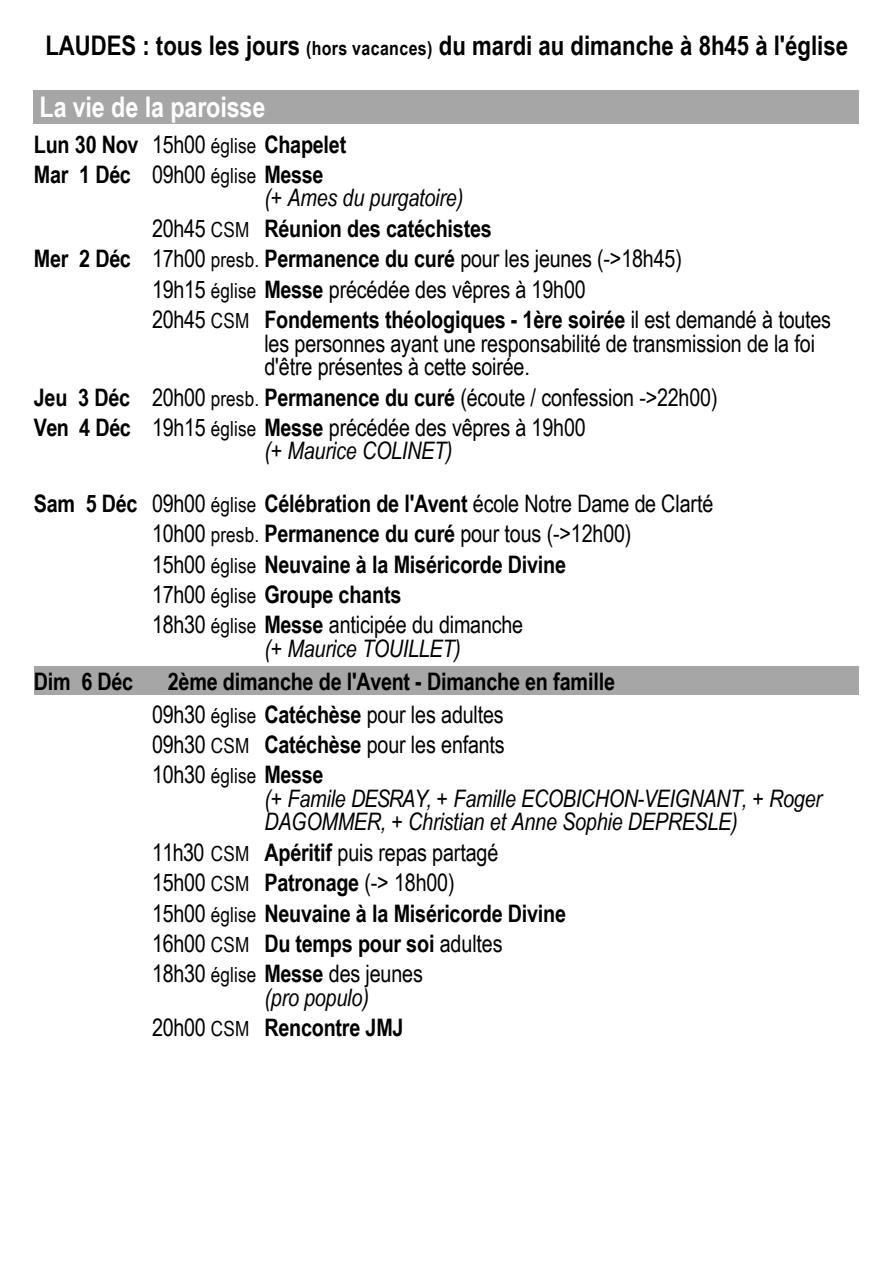
<style>
.page{position:relative;width:893px;height:1263px;background:#fff}
.page>*{position:absolute;margin:0;border:0;box-sizing:border-box;transform-origin:0 0}
.t1{font:700 28.5px "Arial Narrow";letter-spacing:-.005em;color:#fff}
.t2{font:700 27px "Arial Narrow";color:#000}
.t3{font:700 24.15px/30.3px "Arial Narrow";letter-spacing:-.01em;color:#000}
.t4{font:24.15px/30.3px "Arial Narrow";letter-spacing:-.01em;color:#000}
.t5{font:italic 24.15px/23.4px "Arial Narrow";letter-spacing:-.01em;color:#000}
.t6{font:20.85px "Arial Narrow";letter-spacing:.01em;color:#000}
.s1{font-size:19.5px}
.s2{font-weight:400}
.s3{font-weight:400;font-size:20.85px}
.s4{font-weight:700}
.s5{font-size:20.85px}
.s6{font-weight:400;font-style:italic}
.s7{font-size:24.15px}
.s8{font-weight:700;font-size:24.15px}
</style>
<div class="page">
<div style="left:34px;top:90px;width:825px;height:33px;background:#a6a6a6"></div>
<div style="left:34px;top:667px;width:112px;height:28px;background:#a6a6a6"></div>
<div style="left:146px;top:667px;width:713px;height:28px;background:#a6a6a6"></div>
<p class="t2" style="left:45px;top:36px;width:804px">LAUDES : tous les jours <span class="s1">(hors vacances)</span> du mardi au dimanche à 8h45 à l'église</p>
<p class="t1" style="left:40px;top:97px;width:227px">La vie de la paroisse</p>
<p class="t3" style="left:34px;top:131px;width:314px">Lun 30 Nov <span class="s2">15h00</span> <span class="s3">église</span> Chapelet<br>Mar 1 Déc <span class="s2">09h00</span> <span class="s3">église</span> Messe</p>
<p class="t5" style="left:264px;top:188px;width:200px">(+ Ames du purgatoire)</p>
<p class="t3" style="left:152px;top:216px;width:341px"><span class="s2">20h45</span> <span class="s3">CSM</span> Réunion des catéchistes</p>
<p class="t4" style="left:34px;top:246px;width:649px"><span class="s4">Mer 2 Déc</span> 17h00 <span class="s5">presb.</span> <span class="s4">Permanence du curé</span> pour les jeunes (-&gt;18h45)</p>
<p class="t4" style="left:152px;top:276px;width:435px">19h15 <span class="s5">église</span> <span class="s4">Messe</span> précédée des vêpres à 19h00</p>
<p class="t3" style="left:152px;top:307px;width:680px"><span class="s2">20h45</span> <span class="s3">CSM</span> Fondements théologiques - 1ère soirée <span class="s2">il est demandé à toutes</span></p>
<p class="t4" style="left:264px;top:334px;width:552px;line-height:23.7px">les personnes ayant une responsabilité de transmission de la foi d'être présentes à cette soirée.</p>
<p class="t4" style="left:34px;top:384px;width:685px"><span class="s4">Jeu 3 Déc</span> 20h00 <span class="s5">presb.</span> <span class="s4">Permanence du curé</span> (écoute / confession -&gt;22h00)<br><span class="s4">Ven 4 Déc</span> 19h15 <span class="s5">église</span> <span class="s4">Messe</span> précédée des vêpres à 19h00</p>
<p class="t3" style="left:34px;top:427px;width:681px;line-height:52.5px;text-indent:230px"><span class="s6">(+ Maurice COLINET)<br></span>Sam 5 Déc <span class="s2">09h00</span> <span class="s3">église</span> Célébration de l'Avent <span class="s2">école Notre Dame de Clarté</span></p>
<p class="t3" style="left:152px;top:521px;width:481px"><span class="s2">10h00</span> <span class="s3">presb.</span> Permanence du curé <span class="s2">pour tous (-&gt;12h00)<br>15h00</span> <span class="s3">église</span> Neuvaine à la Miséricorde Divine<br><span class="s2">17h00</span> <span class="s3">église</span> Groupe chants<br><span class="s2">18h30</span> <span class="s3">église</span> Messe <span class="s2">anticipée du dimanche</span></p>
<p class="t5" style="left:264px;top:639px;width:198px">(+ Maurice TOUILLET)</p>
<p class="t3" style="left:34px;top:668px;width:101px">Dim 6 Déc</p>
<p class="t3" style="left:152px;top:667px;width:464px;line-height:32.7px;text-indent:16px">2ème dimanche de l'Avent - Dimanche en famille<br><span class="s2">09h30</span> <span class="s3">église</span> Catéchèse <span class="s2">pour les adultes</span></p>
<p class="t4" style="left:152px;top:732px;width:354px">09h30 <span class="s5">CSM</span> <span class="s4">Catéchèse</span> pour les enfants</p>
<p class="t6" style="left:152px;top:768px;width:173px"><span class="s7">10h30</span> église <span class="s8">Messe</span></p>
<p class="t5" style="left:264px;top:789px;width:559px">(+ Famile DESRAY, + Famille ECOBICHON-VEIGNANT, + Roger<br>DAGOMMER, + Christian et Anne Sophie DEPRESLE)</p>
<p class="t4" style="left:152px;top:840px;width:415px">11h30 <span class="s5">CSM</span> <span class="s4">Apéritif</span> puis repas partagé<br>15h00 <span class="s5">CSM</span> <span class="s4">Patronage</span> (-&gt; 18h00)<br>15h00 <span class="s5">église</span> <span class="s4">Neuvaine à la Miséricorde Divine </span>16h00 <span class="s5">CSM</span> <span class="s4">Du temps pour soi</span> adultes<br>18h30 <span class="s5">église</span> <span class="s4">Messe</span> des jeunes</p>
<p class="t3" style="left:152px;top:984px;width:253px;text-indent:112px"><span class="s6">(pro populo)<br></span><span class="s2">20h00</span> <span class="s3">CSM</span> Rencontre JMJ</p>
</div>
